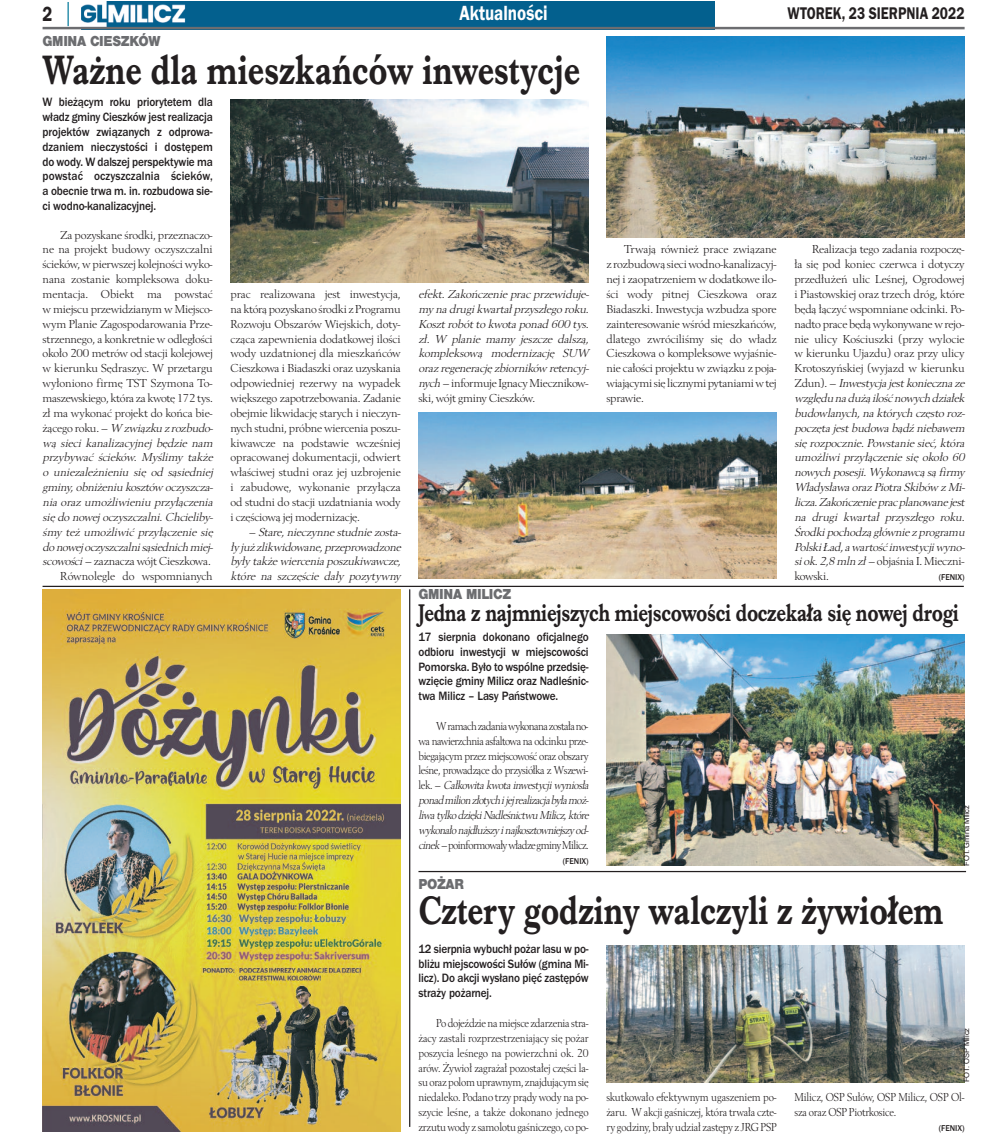
<style>
.page{position:relative;width:993px;height:1134px;background:#fff}
.page>*{position:absolute;margin:0;border:0;box-sizing:border-box;transform-origin:0 0}
.t1{font:700 42.5px "Imprint URWTCE";color:#231f20;scale:.8 1}
.t2{font:700 41.25px "Imprint URWTCE";color:#231f20;scale:.8 1}
.t3{font:700 25px "Imprint URWTCE";letter-spacing:-.015em;color:#231f20;scale:.8 1}
.t4{font:21.25px "Franklin Got URWTCE Dem";color:#fff;scale:.8 1}
.t5{font:21.25px "Franklin Got URWTCE Dem";color:#231f20;scale:.8 1}
.t6{font:17.5px "Franklin Got URWTCE Dem";color:#231f20;scale:.8 1}
.t7{font:900 15px "Nimbus San TCE";letter-spacing:-.025em;color:#6c6d70;scale:.9 1}
.t8{font:500 12.5px/14.9px "Franklin Got URWTCE";letter-spacing:-.01em;color:#231f20;text-align:justify;scale:.9 1}
.t9{font:italic 12px/14.9px "Berling TCE";letter-spacing:-.015em;color:#231f20}
.t10{font:12px/14.9px "Berling TCE";letter-spacing:-.015em;color:#231f20;text-align:justify}
.t11{font:12px/14.9px "Berling TCE";letter-spacing:-.015em;color:#231f20;text-align:justify;scale:.9 1}
.t12{font:12px/14.9px "Berling TCE";letter-spacing:-.045em;color:#231f20;scale:.9 1}
.t13{font:500 8.75px "Franklin Got URWTCE";color:#231f20;scale:.95 1}
.t14{font:7.5px "Helvetica";letter-spacing:-.005em;color:#231f20}
.s1{font-style:normal}
.s2{font-style:italic}
</style>
<div class="page">
<img style="left:82px;top:2px;width:632px;height:25px">
<hr style="left:43px;top:27px;width:921px;height:2px;background:#6c6d70">
<hr style="left:67px;top:2px;width:2px;height:24px;background:#0a7c9d">
<img style="left:230px;top:99px;width:358px;height:183px">
<img style="left:418px;top:412px;width:358px;height:167px">
<img style="left:606px;top:36px;width:358px;height:201px">
<img style="left:606px;top:634px;width:358px;height:232px">
<img style="left:43px;top:589px;width:357px;height:542px">
<hr style="left:43px;top:586px;width:920px;height:1px;background:#231f20">
<hr style="left:409px;top:589px;width:1px;height:538px;background:#231f20">
<hr style="left:418px;top:871px;width:547px;height:1px;background:#231f20">
<img style="left:606px;top:945px;width:358px;height:137px">
<h3 class="t5" style="left:43px;top:1px;width:14px">2</h3>
<h3 class="t4" style="left:459px;top:0;width:112px">Aktualności</h3>
<h3 class="t6" style="left:787px;top:3px;width:223px">WTOREK, 23 SIERPNIA 2022</h3>
<p class="t7" style="left:43px;top:33px;width:132px">GMINA CIESZKÓW</p>
<h1 class="t1" style="left:43px;top:44px;width:673px">Ważne dla mieszkańców inwestycje</h1>
<p class="t8" style="left:43px;top:94px;width:190px">W bieżącym roku priorytetem dla władz gminy Cieszków jest realizacja projektów związanych z odprowa&shy;dzaniem nieczystości i dostępem do wody. W dalszej perspektywie ma powstać oczyszczalnia ścieków, a obecnie trwa m. in. rozbudowa sie&shy;ci wodno-kanalizacyjnej.</p>
<p class="t10" style="left:60px;top:227px;width:153px">Za pozyskane środki, przeznaczo-</p>
<p class="t10" style="left:43px;top:242px;width:172px">ne na projekt budowy oczyszczalni</p>
<p class="t10" style="left:43px;top:257px;width:171px">ścieków, w pierwszej kolejności wyko-</p>
<p class="t10" style="left:43px;top:272px;width:171px">nana zostanie kompleksowa doku-</p>
<p class="t10" style="left:43px;top:286px;width:172px">mentacja. Obiekt ma powstać</p>
<p class="t10" style="left:43px;top:301px;width:171px">w miejscu przewidzianym w Miejsco-</p>
<p class="t10" style="left:43px;top:316px;width:171px">wym Planie Zagospodarowania Prze-</p>
<p class="t10" style="left:43px;top:331px;width:172px">strzennego, a konkretnie w odległości</p>
<p class="t10" style="left:43px;top:346px;width:172px">około 200 metrów od stacji kolejowej</p>
<p class="t10" style="left:43px;top:361px;width:172px">w kierunku Sędraszyc. W przetargu</p>
<p class="t10" style="left:43px;top:376px;width:171px">wyłoniono firmę TST Szymona To-</p>
<p class="t10" style="left:43px;top:390px;width:172px">maszewskiego, która za kwotę172tys.</p>
<p class="t10" style="left:43px;top:405px;width:171px">zł ma wykonać projekt do końca bie-</p>
<p class="t9" style="left:43px;top:420px;width:173px"><span class="s1">żącego roku. –</span> Wzwiązkuzrozbudo-</p>
<p class="t9" style="left:43px;top:435px;width:173px">wą sieci kanalizacyjnej będzie nam</p>
<p class="t9" style="left:43px;top:450px;width:173px">przybywać ścieków. Myślimy także</p>
<p class="t9" style="left:43px;top:465px;width:172px">o uniezależnieniu się od sąsiedniej</p>
<p class="t9" style="left:43px;top:479px;width:173px">gminy, obniżeniu kosztów oczyszcza-</p>
<p class="t9" style="left:43px;top:494px;width:173px">nia oraz umożliwieniu przyłączenia</p>
<p class="t9" style="left:43px;top:509px;width:173px">się do nowej oczyszczalni. Chcieliby-</p>
<p class="t9" style="left:43px;top:524px;width:172px">śmy też umożliwić przyłączenie się</p>
<p class="t9" style="left:43px;top:539px;width:173px">donowej oczyszczalnisąsiednichmiej-</p>
<p class="t10" style="left:43px;top:554px;width:170px"><span class="s2">scowości–</span>zaznacza wójt Cieszkowa.</p>
<p class="t10" style="left:60px;top:569px;width:154px">Równolegle do wspomnianych</p>
<p class="t10" style="left:230px;top:286px;width:172px">prac realizowana jest inwestycja, na którą pozyskano środki z Programu Rozwoju Obszarów Wiejskich, doty&shy;cząca zapewnienia dodatkowej ilości wody uzdatnionej dla mieszkańców Cieszkowa i Biadaszki oraz uzyskania odpowiedniej rezerwy na wypadek większego zapotrzebowania. Zadanie obejmie likwidację starych i nieczyn&shy;nych studni, próbne wiercenia poszu&shy;kiwawcze na podstawie wcześniej opracowanej dokumentacji, odwiert właściwej studni oraz jej uzbrojenie i zabudowę, wykonanie przyłącza od studni do stacji uzdatniania wody i częściową jej modernizację.</p>
<p class="t9" style="left:230px;top:524px;width:173px;text-indent:18px">– Stare, nieczynne studnie zosta&shy;ły już zlikwidowane, przeprowadzone były także wiercenia poszukiwawcze, które na szczęście dały pozytywny</p>
<p class="t9" style="left:418px;top:286px;width:173px">efekt. Zakończenie prac przewiduje&shy;my na drugi kwartał przyszłego roku.<br>Koszt robót to kwota ponad 600 tys. zł. W planie mamy jeszcze dalszą, kompleksową modernizację SUW oraz regenerację zbiorników retencyj&shy;nych–<span class="s1">informuje IgnacyMiecznikow&shy;ski, wójt gminy Cieszków.</span></p>
<p class="t10" style="left:606px;top:242px;width:172px;text-indent:18px">Trwają również prace związane z rozbudową sieciwodno-kanalizacyj&shy;nej i zaopatrzeniem w dodatkowe ilo&shy;ści wody pitnej Cieszkowa oraz Biadaszki. Inwestycja wzbudza spore zainteresowanie wśród mieszkańców, dlatego zwróciliśmy się do władz Cieszkowa o kompleksowe wyjaśnie&shy;nie całości projektu w związku z poja&shy;wiającymisię licznymipytaniamiwtej sprawie.</p>
<p class="t9" style="left:794px;top:242px;width:173px;text-indent:18px"><span class="s1">Realizacja tego zadania rozpoczę&shy;ła się pod koniec czerwca i dotyczy przedłużeń ulic Leśnej, Ogrodowej i Piastowskiej oraz trzech dróg, które będą łączyć wspomniane odcinki. Po&shy;nadto prace będąwykonywanewrejo&shy;nie ulicy Kościuszki (przy wylocie w kierunku Ujazdu) oraz przy ulicy Krotoszyńskiej (wyjazd w kierunku Zdun). –</span> Inwestycjajest koniecznaze względuna dużą ilośćnowych działek budowlanych, na których często roz&shy;poczęta jest budowa bądź niebawem się rozpocznie. Powstanie sieć, która umożliwi przyłączenie się około 60 nowych posesji. Wykonawcą są firmy Władysława oraz Piotra Skibów z Mi&shy;licza.Zakończeniepracplanowane jest na drugi kwartał przyszłego roku.<br>Środki pochodzą głównie z programu PolskiŁad, awartość inwestycjiwyno&shy;siok.2,8mlnzł–<span class="s1">objaśnia I. Mieczni&shy;kowski.</span></p>
<p class="t13" style="left:938px;top:572px;width:29px">(FENIX)</p>
<p class="t7" style="left:418px;top:585px;width:105px">GMINA MILICZ</p>
<h3 class="t3" style="left:418px;top:597px;width:676px">Jedna z najmniejszych miejscowości doczekała się nowej drogi</h3>
<p class="t8" style="left:418px;top:629px;width:190px">17 sierpnia dokonano oficjalnego odbioru inwestycji w miejscowości Pomorska. Było to wspólne przedsię&shy;wzięcie gminy Milicz oraz Nadleśnic&shy;twa Milicz – Lasy Państwowe.</p>
<p class="t12" style="left:418px;top:718px;width:192px;text-indent:18px">Wramachzadaniawykonanazostałano&shy;wa nawierzchnia asfaltowa na odcinku prze&shy;biegającym przez miejscowość oraz obszary leśne, prowadzące do przysiółka z Wszewi&shy;lek. – <span class="s2">Całkowitakwotainwestycjiwyniosła ponad milionzłotych ijej realizacjabyłamoż&shy;liwa tylko dzięki Nadleśnictwu Milicz, które wykonało najdłuższy i najkosztowniejszy od&shy;cinek–</span>poinformowaływładzegminyMilicz.</p>
<p class="t13" style="left:562px;top:855px;width:29px">(FENIX)</p>
<p class="t7" style="left:418px;top:875px;width:52px">POŻAR</p>
<h2 class="t2" style="left:418px;top:885px;width:657px">Cztery godziny walczyli z żywiołem</h2>
<p class="t14" style="left:963px;top:866px;width:62px;rotate:-90deg">FOT. Gmina Milicz</p>
<p class="t8" style="left:418px;top:941px;width:190px">12 sierpnia wybuchł pożar lasu w po&shy;bliżu miejscowości Sułów (gmina Mi&shy;licz). Do akcji wysłano pięć zastępów straży pożarnej.</p>
<p class="t11" style="left:418px;top:1015px;width:190px;text-indent:18px">Podojeździenamiejsce zdarzenia stra&shy;żacy zastali rozprzestrzeniający się pożar poszycia leśnego na powierzchni ok. 20 arów. Żywioł zagrażał pozostałej części la&shy;suorazpolomuprawnym, znajdującymsię niedaleko. Podano trzy prądy wody na po&shy;szycie leśne, a także dokonano jednego zrzutuwody z samolotugaśniczego, co po-</p>
<p class="t14" style="left:963px;top:1082px;width:56px;rotate:-90deg">FOT. OSP Milicz</p>
<p class="t11" style="left:606px;top:1090px;width:190px">skutkowało efektywnym ugaszeniem po&shy;żaru. W akcji gaśniczej, która trwała czte&shy;ry godziny, brały udział zastępy z JRG PSP</p>
<p class="t11" style="left:794px;top:1090px;width:190px">Milicz, OSP Sułów, OSP Milicz, OSP Ol&shy;sza oraz OSP Piotrkosice.</p>
<p class="t13" style="left:938px;top:1123px;width:29px">(FENIX)</p>
</div>
